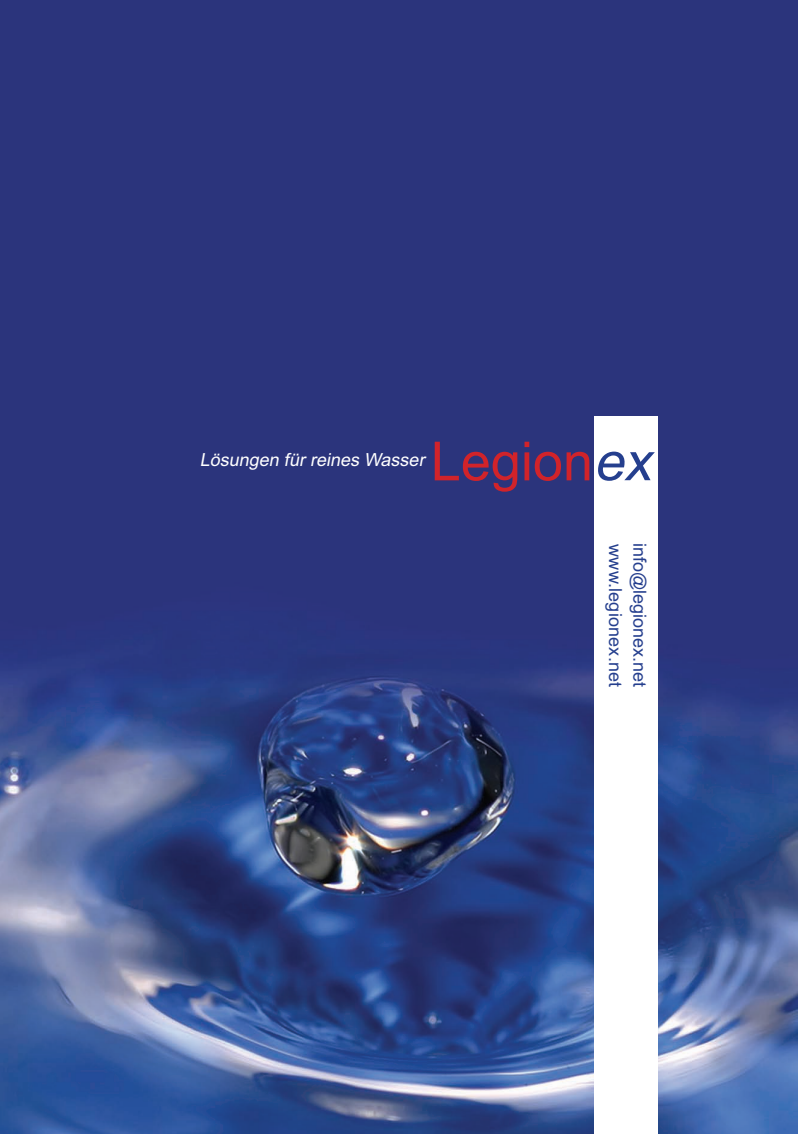
<style>
.page{position:relative;width:799px;height:1134px;background:#fff}
.page>*{position:absolute;margin:0;border:0;box-sizing:border-box;transform-origin:0 0}
.t1{font:54px "Arial";color:#d1232a}
.t2{font:18px/24.4px "Arial";color:#253f8e}
.t3{font:italic 18px "Arial";color:#fff}
.s1{font-style:italic;color:#253f8e}
</style>
<div class="page">
<img style="left:0;top:0;width:797px;height:1134px">
<div style="left:593px;top:416px;width:64px;height:718px;background:#fff"></div>
<p class="t3" style="left:200px;top:449px;width:226px">Lösungen für reines Wasser</p>
<h1 class="t1" style="left:430px;top:430px;width:222px">Legion<span class="s1">ex</span></h1>
<p class="t2" style="left:651px;top:543px;width:146px;rotate:90deg">i n @o f xeno i ge l t en w w w xeno i ge l t en</p>
</div>
